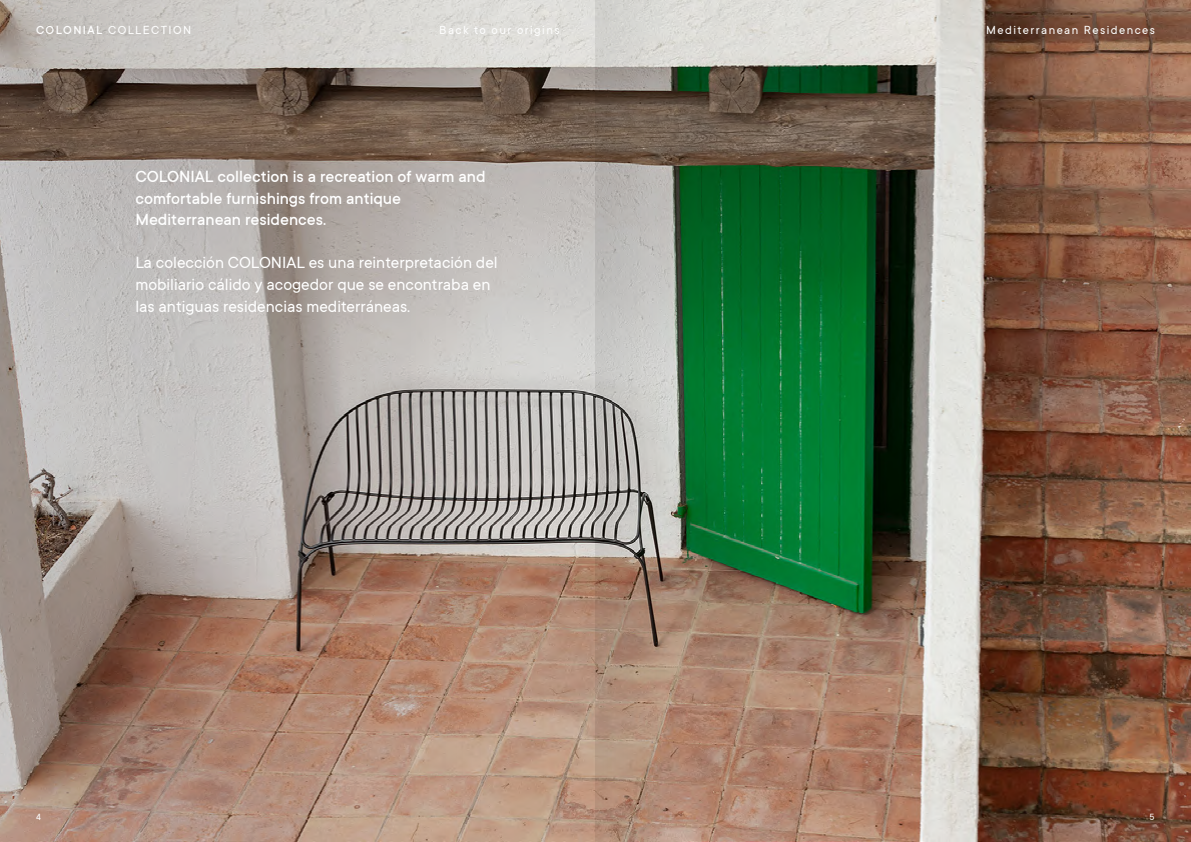
<style>
.page{position:relative;width:1191px;height:842px;background:#fff}
.page>*{position:absolute;margin:0;border:0;box-sizing:border-box;transform-origin:0 0}
.t1{font:18px/21.6px "TT Commons";color:#fff}
.t2{font:500 18px/21.6px "TT Commons";color:#fff}
.t3{font:13px "TT Commons";letter-spacing:.11em;color:#fff}
.t4{font:10px "TT Commons";color:#fff}
.s1{font-weight:500}
</style>
<div class="page">
<img style="left:0;top:0;width:1191px;height:842px">
<svg style="left:595px;top:0;width:87px;height:842px;background:#ac9e93"></svg>
<p class="t3" style="left:36px;top:23px;width:157px"><span class="s1">COLONIAL</span> COLLECTION</p>
<p class="t3" style="left:439px;top:23px;width:122px">Back to our origins</p>
<p class="t3" style="left:986px;top:23px;width:170px">Mediterranean Residences</p>
<p class="t2" style="left:135px;top:166px;width:352px">COLONIAL collection is a recreation of warm and comfortable furnishings from antique<br>Mediterranean residences.</p>
<p class="t1" style="left:135px;top:252px;width:364px">La colección COLONIAL es una reinterpretación del mobiliario cálido y acogedor que se encontraba en las antiguas residencias mediterráneas.</p>
<p class="t4" style="left:36px;top:812px;width:6px">4</p>
<p class="t4" style="left:1149px;top:812px;width:6px">5</p>
</div>
